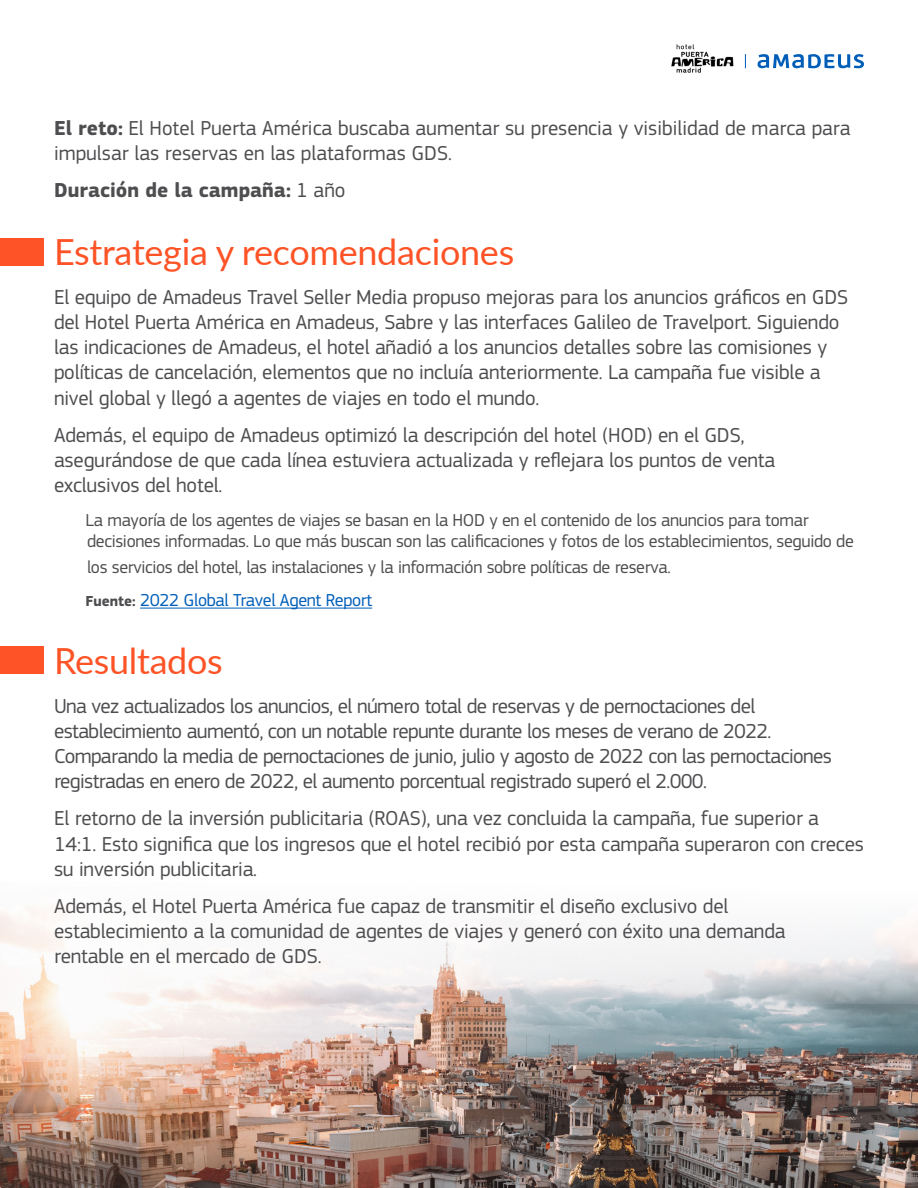
<style>
.page{position:relative;width:918px;height:1188px;background:#fff}
.page>*{position:absolute;margin:0;border:0;box-sizing:border-box;transform-origin:0 0}
.Callout_Header{font:36px "Lato";letter-spacing:-.01em;color:#fd5326}
.t1{font:21px/25.2px "Amadeus";letter-spacing:-.01em;color:#4e4d50}
.t2{font:21px/25.2px "Amadeus";letter-spacing:-.03em;color:#4e4d50}
.t3{font:700 21px "Amadeus";color:#4e4d50}
.t4{font:18px/21.6px "Amadeus";letter-spacing:-.015em;color:#4e4d50}
.t5{font:18px "Amadeus";letter-spacing:-.015em;color:#005eb8}
.s1{font-weight:700}
.s2{font-weight:400}
.s3{font-weight:700;font-size:15px;color:#4e4d50}
</style>
<div class="page">
<img style="left:0;top:1004px;width:918px;height:184px">
<svg style="left:0;top:907px;width:918px;height:97px"></svg>
<hr style="left:140px;top:608px;width:232px;height:1px;background:#005eb8">
<div style="left:0;top:238px;width:43px;height:28px;background:#fd5326"></div>
<div style="left:0;top:646px;width:43px;height:28px;background:#fd5326"></div>
<svg style="left:758px;top:54px;width:106px;height:14px"></svg>
<svg style="left:745px;top:54px;width:1px;height:14px"></svg>
<p class="t1" style="left:54px;top:115px;width:798px"><span class="s1">El reto:</span> El Hotel Puerta América buscaba aumentar su presencia y visibilidad de marca para impulsar las reservas en las plataformas GDS.</p>
<p class="t3" style="left:54px;top:178px;width:293px">Duración de la campaña: <span class="s2">1 año</span></p>
<p class="Callout_Header" style="left:54px;top:226px;width:462px">Estrategia y recomendaciones</p>
<p class="t1" style="left:54px;top:284px;width:796px">El equipo de Amadeus Travel Seller Media propuso mejoras para los anuncios gráficos en GDS del Hotel Puerta América en Amadeus, Sabre y las interfaces Galileo de Travelport. Siguiendo las indicaciones de Amadeus, el hotel añadió a los anuncios detalles sobre las comisiones y políticas de cancelación, elementos que no incluía anteriormente. La campaña fue visible a nivel global y llegó a agentes de viajes en todo el mundo.</p>
<p class="t1" style="left:54px;top:422px;width:723px">Además, el equipo de Amadeus optimizó la descripción del hotel (HOD) en el GDS, asegurándose de que cada línea estuviera actualizada y reflejara los puntos de venta exclusivos del hotel.</p>
<p class="t4" style="left:86px;top:509px;width:770px">La mayoría de los agentes de viajes se basan en la HOD y en el contenido de los anuncios para tomar decisiones informadas. Lo que más buscan son las calificaciones y fotos de los establecimientos, seguido de</p>
<p class="t4" style="left:87px;top:556px;width:585px">los servicios del hotel, las instalaciones y la información sobre políticas de reserva.</p>
<p class="t5" style="left:86px;top:590px;width:288px"><span class="s3">Fuente:</span> 2022 Global Travel Agent Report</p>
<p class="Callout_Header" style="left:54px;top:635px;width:170px">Resultados</p>
<p class="t2" style="left:54px;top:693px;width:779px">Una vez actualizados los anuncios, el número total de reservas y de pernoctaciones del establecimiento aumentó, con un notable repunte durante los meses de verano de 2022.<br>Comparando la media de pernoctaciones de junio, julio y agosto de 2022 con las pernoctaciones registradas en enero de 2022, el aumento porcentual registrado superó el 2.000.</p>
<p class="t1" style="left:54px;top:806px;width:811px">El retorno de la inversión publicitaria (ROAS), una vez concluida la campaña, fue superior a<br>14:1. Esto significa que los ingresos que el hotel recibió por esta campaña superaron con creces su inversión publicitaria.</p>
<p class="t1" style="left:54px;top:894px;width:733px">Además, el Hotel Puerta América fue capaz de transmitir el diseño exclusivo del establecimiento a la comunidad de agentes de viajes y generó con éxito una demanda rentable en el mercado de GDS.</p>
</div>
